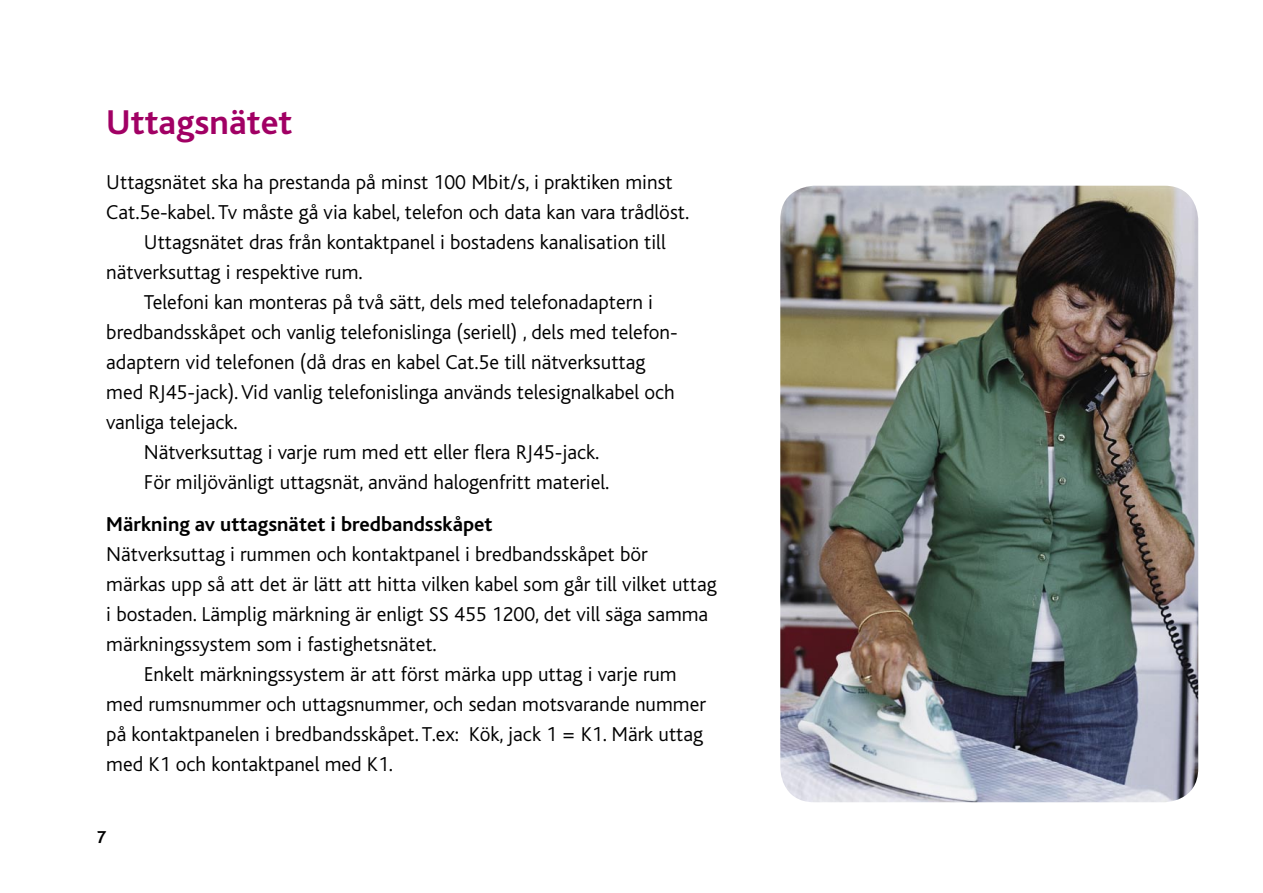
<style>
.page{position:relative;width:1263px;height:893px;background:#fff}
.page>*{position:absolute;margin:0;border:0;box-sizing:border-box;transform-origin:0 0}
.t1{font:700 36px "Telia Bliss";color:#a10064}
.t2{font:300 21px/30px "Telia Bliss";color:#000}
.t3{font:700 21px "Telia Bliss";color:#000}
.t4{font:700 18px "Telia Bliss";color:#000}
</style>
<div class="page">
<img style="left:780px;top:186px;width:418px;height:616px">
<p class="t1" style="left:106px;top:101px;width:188px">Uttagsnätet</p>
<p class="t2" style="left:106px;top:167px;width:584px">Uttagsnätet ska ha prestanda på minst 100 Mbit/s, i praktiken minst<br>Cat.5e-kabel. Tv måste gå via kabel, telefon och data kan vara trådlöst.</p>
<p class="t2" style="left:106px;top:227px;width:561px;text-indent:38px">Uttagsnätet dras från kontaktpanel i bostadens kanalisation till nätverksuttag i respektive rum.</p>
<p class="t2" style="left:106px;top:287px;width:573px;text-indent:38px">Telefoni kan monteras på två sätt, dels med telefonadaptern i bredbandsskåpet och vanlig telefonislinga (seriell) , dels med telefon&shy;adaptern vid telefonen (då dras en kabel Cat.5e till nätverksuttag med RJ45-jack). Vid vanlig telefonislinga används telesignalkabel och vanliga telejack.</p>
<p class="t2" style="left:144px;top:437px;width:457px">Nätverksuttag i varje rum med ett eller flera RJ45-jack.</p>
<p class="t2" style="left:144px;top:467px;width:467px">För miljövänligt uttagsnät, använd halogenfritt materiel.</p>
<p class="t3" style="left:106px;top:512px;width:388px">Märkning av uttagsnätet i bredbandsskåpet</p>
<p class="t2" style="left:106px;top:539px;width:612px">Nätverksuttag i rummen och kontaktpanel i bredbandsskåpet bör<br>märkas upp så att det är lätt att hitta vilken kabel som går till vilket uttag i bostaden. Lämplig märkning är enligt SS 455 1200, det vill säga samma märkningssystem som i fastighetsnätet.</p>
<p class="t2" style="left:106px;top:659px;width:601px;text-indent:38px">Enkelt märkningssystem är att först märka upp uttag i varje rum med rumsnummer och uttagsnummer, och sedan motsvarande nummer på kontaktpanelen i bredbandsskåpet. T.ex: Kök, jack 1 = K1. Märk uttag med K1 och kontaktpanel med K1.</p>
<p class="t4" style="left:97px;top:826px;width:11px">7</p>
</div>
